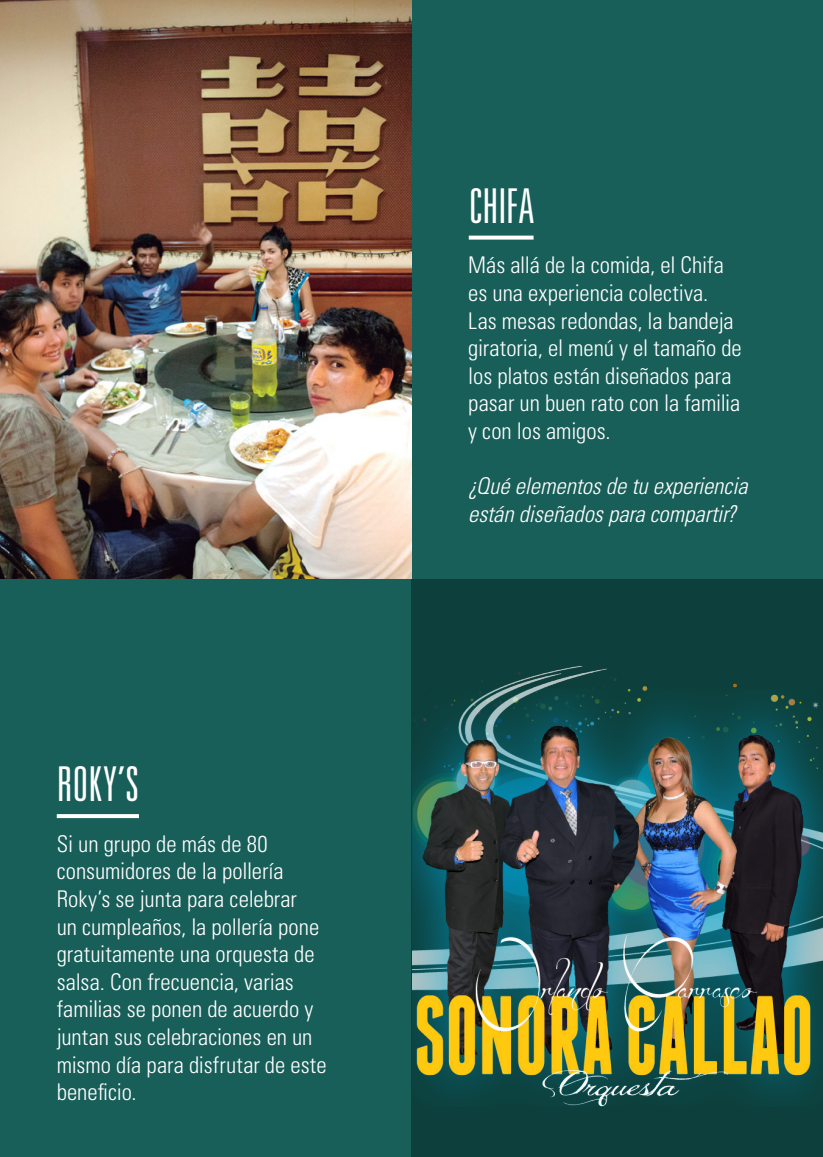
<style>
.page{position:relative;width:823px;height:1157px;background:#fff}
.page>*{position:absolute;margin:0;border:0;box-sizing:border-box;transform-origin:0 0}
.t1{font:300 ultra-condensed 48px "Univers LT Std";letter-spacing:-.005em;color:#fff}
.t2{font:300 condensed 23px/27.6px "Univers LT Std";color:#fff}
.t3{font:italic 300 condensed 23px/27.6px "Univers LT Std";color:#fff}
</style>
<div class="page">
<div style="left:0;top:578px;width:822px;height:579px;background:#185e59"></div>
<div style="left:411px;top:578px;width:411px;height:579px;background:#0d403c"></div>
<div style="left:0;top:0;width:822px;height:578px;background:#185e59"></div>
<svg style="left:468px;top:236px;width:65px;height:4px"></svg>
<img style="left:0;top:0;width:411px;height:578px">
<svg style="left:57px;top:814px;width:82px;height:4px"></svg>
<img style="left:412px;top:665px;width:410px;height:442px">
<h1 class="t1" style="left:57px;top:759px;width:84px">ROKY’S</h1>
<p class="t2" style="left:57px;top:830px;width:271px">Si un grupo de más de 80 consumidores de la pollería<br>Roky’s se junta para celebrar<br>un cumpleaños, la pollería pone gratuitamente una orquesta de salsa. Con frecuencia, varias familias se ponen de acuerdo y juntan sus celebraciones en un mismo día para disfrutar de este beneficio.</p>
<h1 class="t1" style="left:468px;top:181px;width:67px">CHIFA</h1>
<p class="t2" style="left:468px;top:251px;width:275px">Más allá de la comida, el Chifa es una experiencia colectiva.<br>Las mesas redondas, la bandeja giratoria, el menú y el tamaño de los platos están diseñados para pasar un buen rato con la familia y con los amigos.</p>
<p class="t3" style="left:468px;top:472px;width:281px">¿Qué elementos de tu experiencia están diseñados para compartir?</p>
</div>
